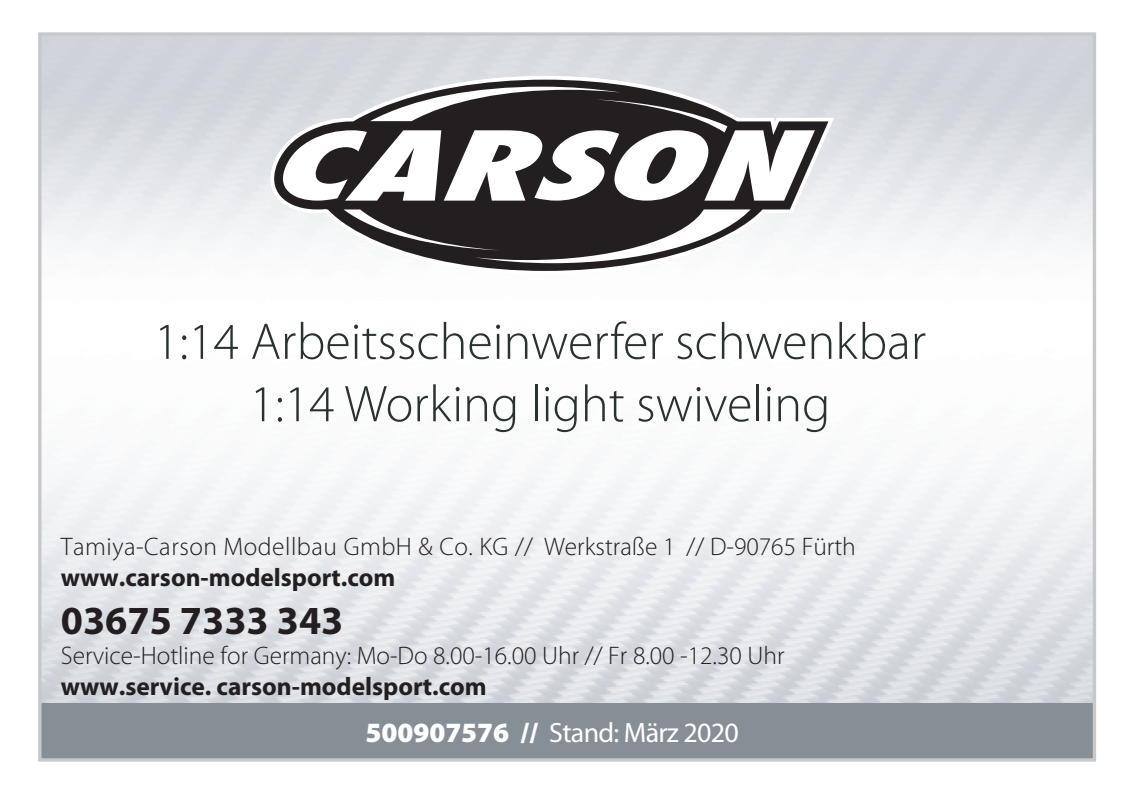
<style>
.page{position:relative;width:1134px;height:794px;background:#fff}
.page>*{position:absolute;margin:0;border:0;box-sizing:border-box;transform-origin:0 0}
.t1{font:300 52px/62.4px "Myriad Pro";color:#29322f;text-align:center}
.t2{font:700 40px "Myriad Pro";color:#231f20}
.t3{font:28px "Myriad Pro";letter-spacing:-.025em;color:#fff}
.t4{font:300 25.6px/30.4px "Myriad Pro";color:#231f20}
.t5{font:300 25.6px/30.4px "Myriad Pro";letter-spacing:.02em;color:#231f20}
.s1{font-weight:700}
.s2{font-weight:900}
</style>
<div class="page">
<div style="left:40px;top:704px;width:1053px;height:56px;background:#878f96"></div>
<svg style="left:271px;top:76px;width:563px;height:198px"></svg>
<svg style="left:271px;top:80px;width:557px;height:191px"></svg>
<svg style="left:281px;top:87px;width:534px;height:176px"></svg>
<p class="t1" style="left:154px;top:311px;width:774px">1:14 Arbeitsscheinwerfer schwenkbar<br>1:14 Working light swiveling</p>
<p class="t5" style="left:61px;top:532px;width:796px">Tamiya-Carson Modellbau GmbH &amp; Co. KG // Werkstraße 1 // D-90765 Fürth <span class="s1">www.carson-modelsport.com</span></p>
<p class="t2" style="left:61px;top:594px;width:284px">03675 7333 343</p>
<p class="t4" style="left:61px;top:641px;width:725px">Service-Hotline for Germany: Mo-Do 8.00-16.00 Uhr // Fr 8.00 -12.30 Uhr <span class="s1">www.service. carson-modelsport.com</span></p>
<p class="t3" style="left:365px;top:715px;width:375px"><span class="s2">500907576 //</span> Stand: März 2020</p>
</div>
